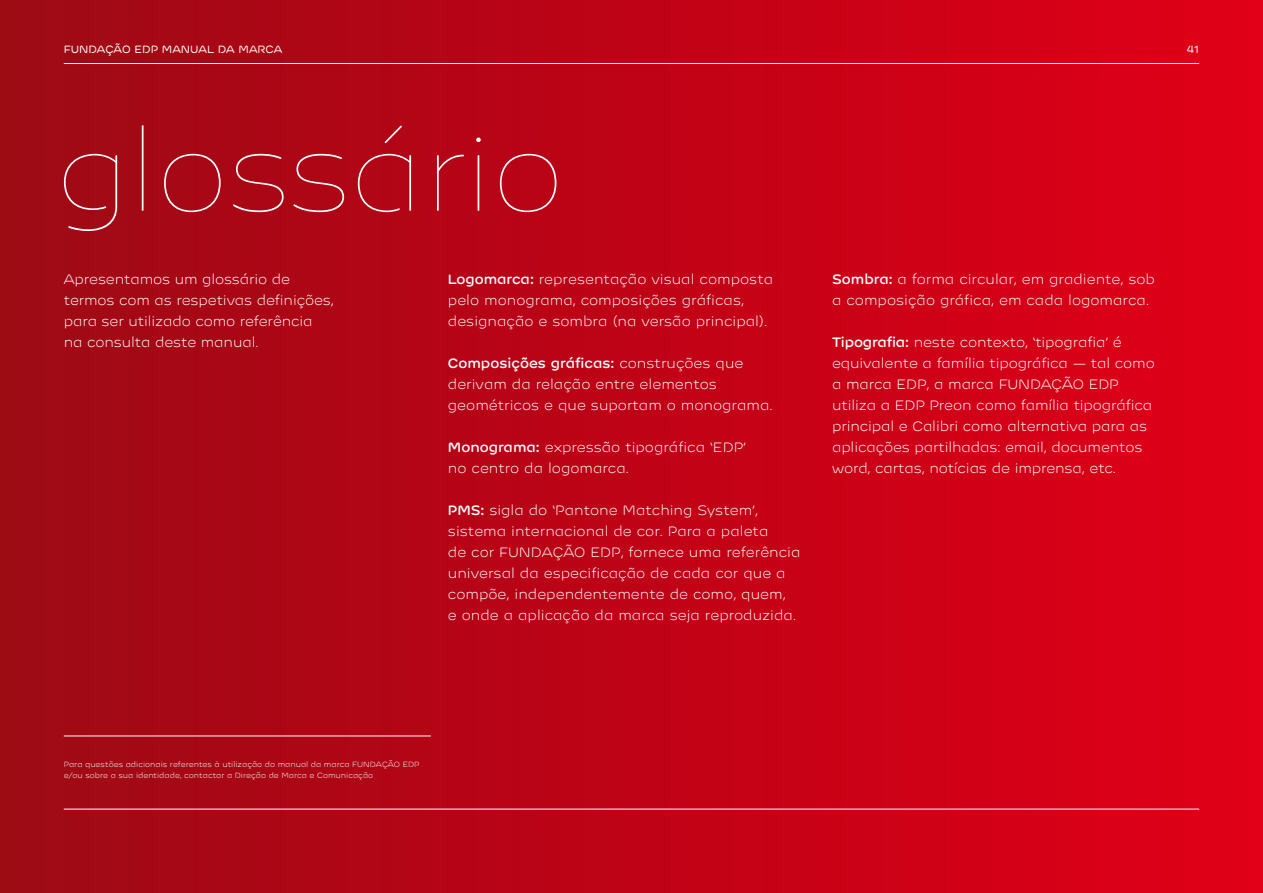
<style>
.page{position:relative;width:1263px;height:893px;background:#fff}
.page>*{position:absolute;margin:0;border:0;box-sizing:border-box;transform-origin:0 0}
.t1{font:108px "EDP Preon Hair";letter-spacing:-.02em;color:#fff}
.t2{font:300 13.5px/21px "EDP Preon";color:#fff}
.t3{font:10.5px "EDP Preon";color:#fff}
.t4{font:300 7.5px/10.5px "EDP Preon";color:#fff}
.s1{font-weight:500}
</style>
<div class="page">
<div style="left:0;top:0;width:1263px;height:893px;background:linear-gradient(to right,#9d0915,#e10018)"></div>
<hr style="left:64px;top:809px;width:1135px;height:1px;background:#fff">
<hr style="left:64px;top:63px;width:1135px;height:1px;background:#fff">
<hr style="left:64px;top:736px;width:367px;height:1px;background:#fff">
<p class="t3" style="left:64px;top:42px;width:220px">FUNDAÇÃO EDP MANUAL DA MARCA</p>
<p class="t3" style="left:1187px;top:42px;width:14px">41</p>
<h1 class="t1" style="left:55px;top:99px;width:511px">glossário</h1>
<p class="t2" style="left:64px;top:268px;width:272px">Apresentamos um glossário de termos com as respetivas definições, para ser utilizado como referência na consulta deste manual.</p>
<p class="t2" style="left:448px;top:268px;width:327px"><span class="s1">Logomarca:</span> representação visual composta pelo monograma, composições gráficas, designação e sombra (na versão principal).</p>
<p class="t2" style="left:448px;top:352px;width:326px"><span class="s1">Composições gráficas:</span> construções que derivam da relação entre elementos geométricos e que suportam o monograma.</p>
<p class="t2" style="left:448px;top:436px;width:300px"><span class="s1">Monograma:</span> expressão tipográfica ‘EDP’ no centro da logomarca.</p>
<p class="t2" style="left:448px;top:499px;width:354px"><span class="s1">PMS:</span> sigla do ‘Pantone Matching System’, sistema internacional de cor. Para a paleta<br>de cor FUNDAÇÃO EDP, fornece uma referência universal da especificação de cada cor que a compõe, independentemente de como, quem,<br>e onde a aplicação da marca seja reproduzida.</p>
<p class="t2" style="left:832px;top:268px;width:324px"><span class="s1">Sombra:</span> a forma circular, em gradiente, sob a composição gráfica, em cada logomarca.</p>
<p class="t2" style="left:832px;top:332px;width:324px"><span class="s1">Tipografia:</span> neste contexto, ‘tipografia’ é equivalente a família tipográfica — tal como a marca EDP, a marca FUNDAÇÃO EDP utiliza a EDP Preon como família tipográfica principal e Calibri como alternativa para as aplicações partilhadas: email, documentos word, cartas, notícias de imprensa, etc.</p>
<p class="t4" style="left:64px;top:759px;width:357px">Para questões adicionais referentes à utilização do manual da marca FUNDAÇÃO EDP e/ou sobre a sua identidade, contactar a Direção de Marca e Comunicação</p>
</div>
